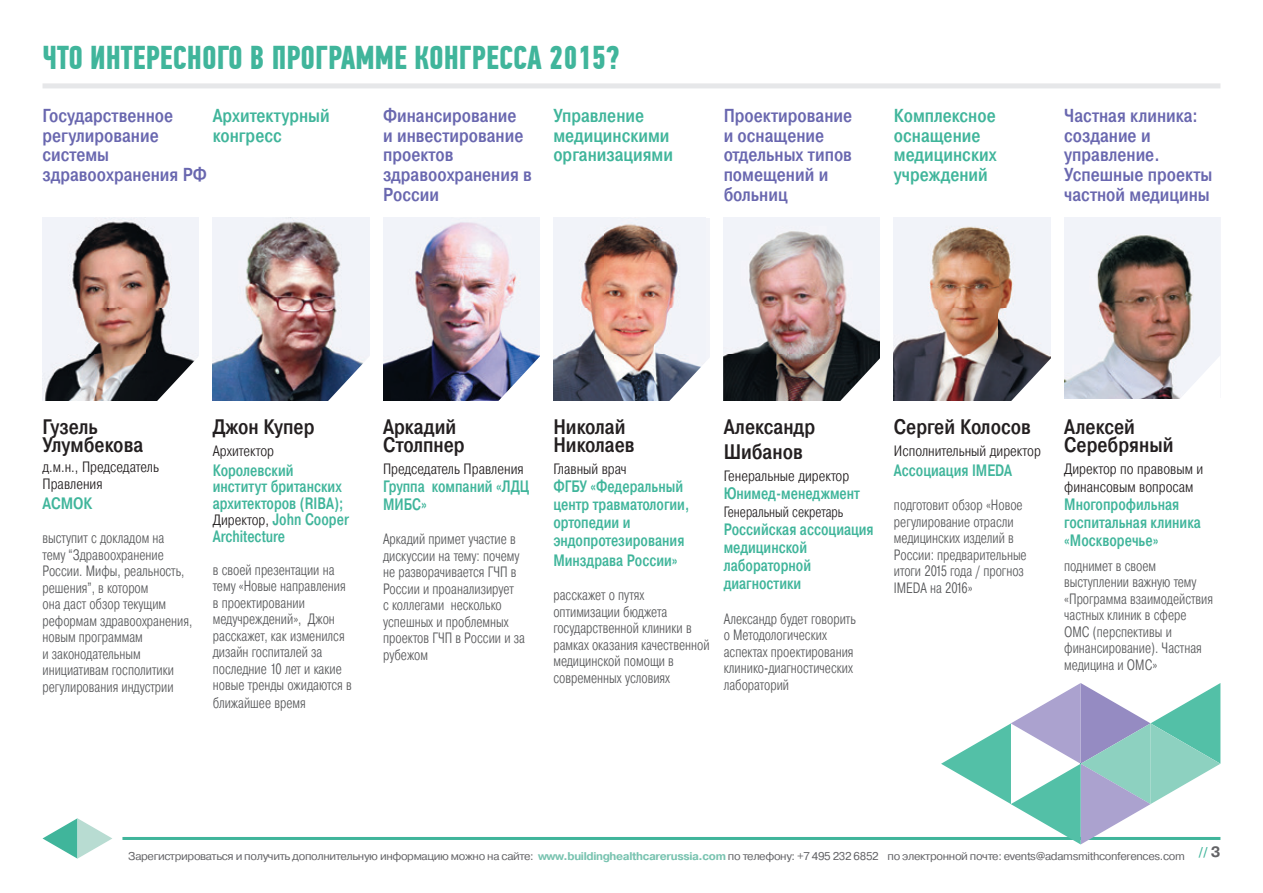
<style>
.page{position:relative;width:1263px;height:893px;background:#fff}
.page>*{position:absolute;margin:0;border:0;box-sizing:border-box;transform-origin:0 0}
.t1{font:700 33px "PF Din Text Comp Pro";color:#40b59b}
.t2{font:500 21px/18px "Pragmatica Cond";color:#231f20}
.t3{font:500 18.75px/19.6px "Pragmatica Cond";color:#6967af}
.t4{font:500 18.75px/19.6px "Pragmatica Cond";color:#40b59b}
.t5{font:500 16.5px/18px "Pragmatica Cond";color:#40b59b;scale:.92 1}
.t6{font:500 16.5px "Pragmatica Cond";color:#40b59b}
.t7{font:300 15px/16.5px "Pragmatica Cond";color:#57585a;scale:.92 1}
.t8{font:300 15px/16.5px "Pragmatica Cond";color:#231f20}
.t9{font:300 15px "Pragmatica Cond";color:#231f20;scale:.92 1}
.t10{font:11.25px "Pragmatica";letter-spacing:-.03em;color:#636366}
.s1{font-weight:300;font-size:15px;color:#231f20}
.s2{font-weight:700;color:#79c3b0}
</style>
<div class="page">
<hr style="left:122px;top:837px;width:1098px;height:3px;background:#40b59b">
<svg style="left:43px;top:818px;width:69px;height:41px"></svg>
<div style="left:43px;top:83px;width:1177px;height:5px;background:#e6e7e9"></div>
<img style="left:43px;top:218px;width:156px;height:182px">
<div style="left:553px;top:218px;width:157px;height:182px;background:#f3f4f9"></div>
<img style="left:553px;top:224px;width:127px;height:176px">
<img style="left:213px;top:218px;width:156px;height:182px">
<img style="left:724px;top:218px;width:155px;height:182px">
<img style="left:383px;top:218px;width:156px;height:182px">
<img style="left:894px;top:218px;width:156px;height:182px">
<img style="left:1064px;top:218px;width:156px;height:180px">
<svg style="left:941px;top:683px;width:279px;height:161px"></svg>
<svg style="left:157px;top:355px;width:42px;height:46px"></svg>
<svg style="left:498px;top:355px;width:42px;height:46px"></svg>
<svg style="left:840px;top:355px;width:40px;height:46px"></svg>
<svg style="left:328px;top:355px;width:42px;height:46px"></svg>
<svg style="left:669px;top:355px;width:41px;height:46px"></svg>
<svg style="left:1011px;top:355px;width:40px;height:46px"></svg>
<svg style="left:1178px;top:355px;width:42px;height:44px"></svg>
<h1 class="t1" style="left:43px;top:38px;width:579px">ЧТО ИНТЕРЕСНОГО В ПРОГРАММЕ КОНГРЕССА 2015?</h1>
<p class="t3" style="left:43px;top:106px;width:166px">Государственное регулирование системы здравоохранения РФ</p>
<p class="t3" style="left:383px;top:106px;width:150px">Финансирование<br>и инвестирование проектов здравоохранения в<br>России</p>
<p class="t4" style="left:213px;top:106px;width:119px">Архитектурный конгресс</p>
<p class="t4" style="left:553px;top:106px;width:121px">Управление медицинскими организациями</p>
<p class="t3" style="left:724px;top:106px;width:130px">Проектирование и оснащение отдельных типов помещений и больниц</p>
<p class="t4" style="left:894px;top:106px;width:104px">Комплексное оснащение медицинских учреждений</p>
<p class="t3" style="left:1064px;top:106px;width:150px">Частная клиника: создание и управление.<br>Успешные проекты частной медицины</p>
<h2 class="t2" style="left:43px;top:418px;width:102px">Гузель<br>Улумбекова</h2>
<p class="t8" style="left:43px;top:459px;width:118px">д.м.н., Председатель<br>Правления</p>
<p class="t6" style="left:43px;top:493px;width:51px">АСМОК</p>
<p class="t7" style="left:43px;top:530px;width:164px">выступит с докладом на<br>тему “Здравоохранение<br>России. Мифы, реальность, решения”, в котором<br>она даст обзор текущим реформам здравоохранения, новым программам<br>и законодательным инициативам госполитики регулирования индустрии</p>
<h2 class="t2" style="left:213px;top:418px;width:103px">Джон Купер</h2>
<p class="t8" style="left:213px;top:443px;width:63px">Архитектор</p>
<p class="t5" style="left:213px;top:462px;width:149px;line-height:16.5px">Королевский институт британских архитекторов (RIBA);<br><span class="s1">Директор,</span> John Cooper<br>Architecture</p>
<p class="t7" style="left:213px;top:561px;width:152px">в своей презентации на тему «Новые направления в проектировании медучреждений», Джон расскажет, как изменился дизайн госпиталей за последние 10 лет и какие новые тренды ожидаются в</p>
<p class="t7" style="left:213px;top:695px;width:102px">ближайшее время</p>
<h2 class="t2" style="left:383px;top:418px;width:83px">Аркадий<br>Столпнер</h2>
<p class="t8" style="left:383px;top:461px;width:142px">Председатель Правления</p>
<p class="t5" style="left:383px;top:477px;width:160px">Группа компаний «ЛДЦ<br>МИБС»</p>
<p class="t7" style="left:383px;top:531px;width:156px">Аркадий примет участие в дискуссии на тему: почему не разворачивается ГЧП в<br>России и проанализирует<br>с коллегами несколько успешных и проблемных проектов ГЧП в России и за рубежом</p>
<h2 class="t2" style="left:553px;top:418px;width:83px">Николай<br>Николаев</h2>
<p class="t8" style="left:553px;top:461px;width:75px">Главный врач</p>
<p class="t5" style="left:553px;top:477px;width:149px">ФГБУ «Федеральный центр травматологии, ортопедии и эндопротезирования</p>
<p class="t5" style="left:553px;top:551px;width:137px">Минздрава России»</p>
<p class="t7" style="left:553px;top:587px;width:171px">расскажет о путях оптимизации бюджета государственной клиники в рамках оказания качественной медицинской помощи в современных условиях</p>
<h2 class="t2" style="left:724px;top:414px;width:93px;line-height:25.2px">Александр<br>Шибанов</h2>
<p class="t8" style="left:724px;top:468px;width:127px">Генеральные директор</p>
<p class="t5" style="left:724px;top:485px;width:150px">Юнимед-менеджмент</p>
<p class="t9" style="left:724px;top:503px;width:132px">Генеральный секретарь</p>
<p class="t5" style="left:724px;top:521px;width:165px">Российская ассоциация медицинской лабораторной диагностики</p>
<p class="t7" style="left:724px;top:610px;width:145px">Александр будет говорить о Методологических аспектах проектирования клинико-диагностических лабораторий</p>
<h2 class="t2" style="left:894px;top:418px;width:139px">Сергей Колосов</h2>
<p class="t8" style="left:894px;top:443px;width:148px">Исполнительный директор</p>
<p class="t5" style="left:894px;top:461px;width:130px">Ассоциация IMEDA</p>
<p class="t7" style="left:894px;top:497px;width:146px">подготовит обзор «Новое регулирование отрасли медицинских изделий в<br>России: предварительные итоги 2015 года / прогноз<br>IMEDA на 2016»</p>
<h2 class="t2" style="left:1064px;top:418px;width:111px">Алексей<br>Серебряный</h2>
<p class="t8" style="left:1064px;top:460px;width:141px;line-height:18px">Директор по правовым и финансовым вопросам</p>
<p class="t5" style="left:1064px;top:495px;width:150px">Многопрофильная госпитальная клиника «Москворечье»</p>
<p class="t7" style="left:1064px;top:558px;width:163px">поднимет в своем выступлении важную тему «Программа взаимодействия частных клиник в сфере<br>ОМС (перспективы и финансирование). Частная медицина и ОМС»</p>
<p class="t10" style="left:128px;top:849px;width:1094px">Зарегистрироваться и получить дополнительную информацию можно на сайте: <span class="s2">www.buildinghealthcarerussia.com</span> по телефону: +7 495 232 6852 по электронной почте: events@adamsmithconferences.com <sup>//</sup> <sup>3</sup></p>
</div>
